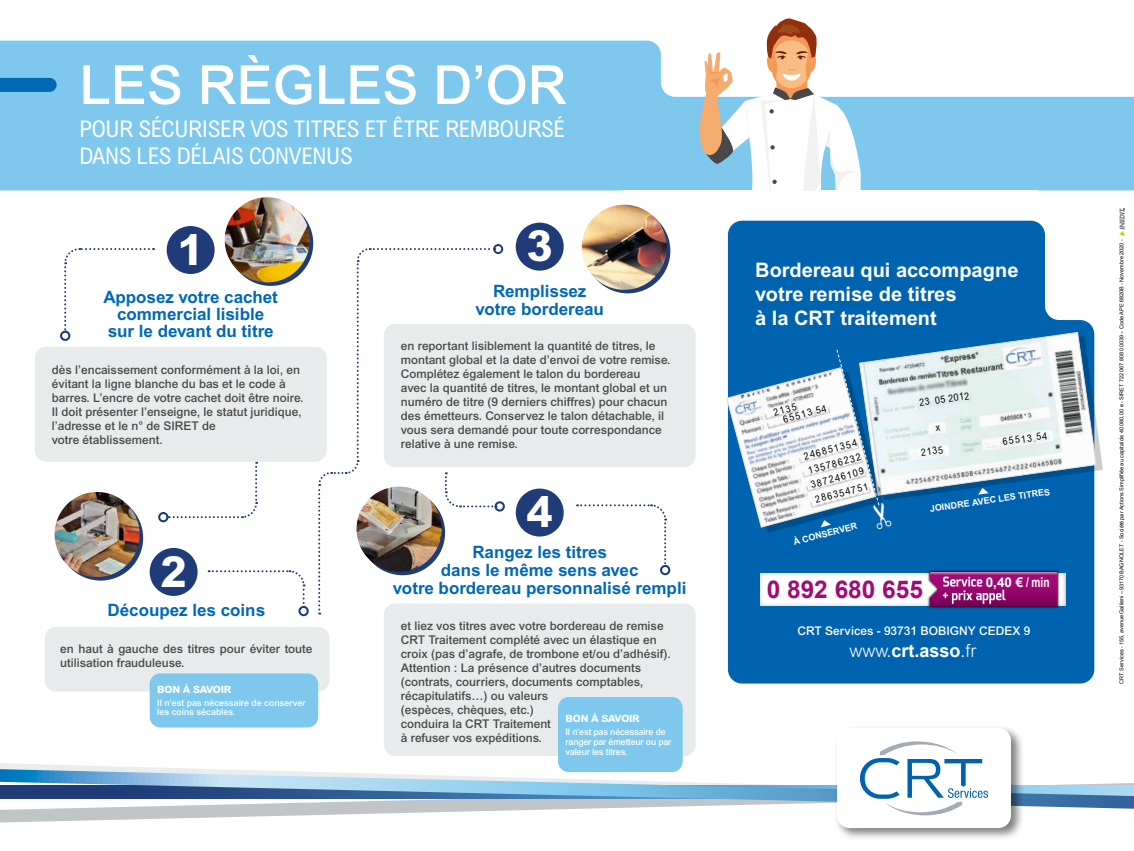
<style>
.page{position:relative;width:1134px;height:851px;background:#fff}
.page>*{position:absolute;margin:0;border:0;box-sizing:border-box;transform-origin:0 0}
.t1{font:500 54px "Arial";color:#fff}
.t2{font:800 42.8px "Arial";color:#fff}
.t3{font:700 24.4px "Arial";color:#a20a76}
.t4{font:condensed 23px/27px "Arial";letter-spacing:-.015em;color:#fff}
.t5{font:700 20px/24px "Arial";color:#fff}
.t6{font:700 18px "Arial";color:#fff}
.t7{font:700 17px/18px "Arial";color:#0068b4;text-align:center}
.t8{font:700 13.4px "Arial";color:#fff}
.t9{font:500 12px/14px "Arial";color:#484847}
.t10{font:500 12px "Arial";color:#fff}
.t11{font:condensed 10px/14.7px "Arial";color:#000;text-align:justify}
.t12{font:800 10px "Arial";letter-spacing:-.02em;color:#fff}
.t13{font:500 9px/10px "Arial";letter-spacing:-.02em;color:#fff}
.t14{font:500 9px/9.8px "Arial";color:#fff}
.t15{font:700 9px "Arial";color:#fff}
.t16{font:5.5px "Arial";letter-spacing:.005em;color:#000}
.s1{font-weight:300}
</style>
<div class="page">
<svg style="left:0;top:41px;width:1134px;height:149px;background:#8cceee"></svg>
<div style="left:45px;top:626px;width:285px;height:65px;background:#e8ebec;border-radius:11px"></div>
<div style="left:0;top:78px;width:50px;height:14px;background:#0068b4"></div>
<div style="left:167px;top:226px;width:48px;height:48px;background:#1f3c78;border-radius:50%"></div>
<div style="left:516px;top:488px;width:48px;height:48px;background:#1f3c78;border-radius:50%"></div>
<div style="left:150px;top:548px;width:48px;height:48px;background:#1f3c78;border-radius:50%"></div>
<div style="left:35px;top:346px;width:292px;height:115px;background:#e8ebec;border-radius:11px"></div>
<div style="left:150px;top:673px;width:168px;height:54px;background:#7dc8ec;border-radius:11px"></div>
<div style="left:384px;top:324px;width:312px;height:143px;background:#e8ebec;border-radius:11px"></div>
<div style="left:384px;top:603px;width:312px;height:152px;background:#e8ebec;border-radius:11px"></div>
<div style="left:58px;top:495px;width:85px;height:85px;background:#1f3c78;border-radius:50%"></div>
<img style="left:55px;top:492px;width:85px;height:85px;border-radius:43px">
<svg style="left:228px;top:201px;width:85px;height:85px"></svg>
<img style="left:225px;top:197px;width:85px;height:85px;border-radius:43px">
<div style="left:558px;top:697px;width:125px;height:74px;background:#7dc8ec;border-radius:11px"></div>
<div style="left:585px;top:208px;width:85px;height:85px;background:#1f3c78;border-radius:50%"></div>
<img style="left:582px;top:205px;width:85px;height:85px;border-radius:43px">
<div style="left:728px;top:221px;width:366px;height:462px;background:#0063af"></div>
<div style="left:516px;top:222px;width:48px;height:48px;background:#1f3c78;border-radius:50%"></div>
<div style="left:760px;top:572px;width:305px;height:33px;background:#fff"></div>
<img style="left:927px;top:568px;width:133px;height:41px">
<svg style="left:930px;top:572px;width:127px;height:34px;background:#a1277e"></svg>
<svg style="left:1119px;top:208px;width:5px;height:28px"></svg>
<svg style="left:64px;top:248px;width:90px;height:84px"></svg>
<div style="left:60px;top:330px;width:10px;height:11px;border:2px solid #1f3c78;border-radius:50%"></div>
<svg style="left:209px;top:570px;width:97px;height:34px"></svg>
<div style="left:298px;top:605px;width:11px;height:11px;border:2px solid #1f3c78;border-radius:50%"></div>
<svg style="left:577px;top:504px;width:90px;height:62px"></svg>
<div style="left:660px;top:565px;width:10px;height:10px;border:2px solid #1f3c78;border-radius:50%"></div>
<svg style="left:167px;top:461px;width:91px;height:58px"></svg>
<div style="left:158px;top:512px;width:10px;height:10px;border:2px solid #1f3c78;border-radius:50%"></div>
<div style="left:495px;top:501px;width:10px;height:10px;border:2px solid #1f3c78;border-radius:50%"></div>
<svg style="left:317px;top:248px;width:180px;height:366px"></svg>
<div style="left:493px;top:244px;width:10px;height:10px;border:2px solid #1f3c78;border-radius:50%"></div>
<svg style="left:0;top:762px;width:683px;height:7px"></svg>
<svg style="left:0;top:808px;width:1134px;height:14px"></svg>
<svg style="left:0;top:769px;width:1134px;height:39px"></svg>
<div style="left:834px;top:725px;width:190px;height:116px;background:#000;opacity:.5"></div>
<div style="left:837px;top:727px;width:174px;height:100px;background:#fff;border-radius:13px"></div>
<svg style="left:860px;top:741px;width:128px;height:74px"></svg>
<div style="left:866px;top:337px;width:237px;height:163px;background:#000;opacity:.2"></div>
<svg style="left:859px;top:332px;width:238px;height:163px"></svg>
<svg style="left:978px;top:488px;width:11px;height:6px"></svg>
<svg style="left:700px;top:18px;width:161px;height:172px"></svg>
<svg style="left:935px;top:425px;width:5px;height:6px"></svg>
<svg style="left:726px;top:348px;width:166px;height:181px"></svg>
<h1 class="t1" style="left:79px;top:53px;width:489px">LES RÈGLES D’OR</h1>
<h3 class="t4" style="left:79px;top:115px;width:487px">POUR SÉCURISER VOS TITRES ET ÊTRE REMBOURSÉ<br>DANS LES DÉLAIS CONVENUS</h3>
<h2 class="t2" style="left:177px;top:224px;width:28px">1</h2>
<h3 class="t7" style="left:103px;top:288px;width:176px;line-height:17px">Apposez votre cachet commercial lisible sur le devant du titre</h3>
<p class="t9" style="left:52px;top:362px;width:253px">dès l’encaissement conformément à la loi, en évitant la ligne blanche du bas et le code à barres. L’encre de votre cachet doit être noire.<br>Il doit présenter l’enseigne, le statut juridique, l’adresse et le n° de SIRET de<br>votre établissement.</p>
<h2 class="t2" style="left:160px;top:545px;width:28px">2</h2>
<h3 class="t7" style="left:107px;top:601px;width:159px">Découpez les coins</h3>
<p class="t9" style="left:60px;top:642px;width:254px">en haut à gauche des titres pour éviter toute utilisation frauduleuse.</p>
<p class="t12" style="left:157px;top:683px;width:76px">BON À SAVOIR</p>
<p class="t14" style="left:157px;top:697px;width:150px">Il n’est pas nécessaire de conserver les coins sécables.</p>
<h2 class="t2" style="left:527px;top:220px;width:28px">3</h2>
<h3 class="t7" style="left:475px;top:281px;width:130px">Remplissez votre bordereau</h3>
<p class="t9" style="left:401px;top:339px;width:271px">en reportant lisiblement la quantité de titres, le montant global et la date d’envoi de votre remise.<br>Complétez également le talon du bordereau<br>avec la quantité de titres, le montant global et un numéro de titre (9 derniers chiffres) pour chacun des émetteurs. Conservez le talon détachable, il vous sera demandé pour toute correspondance relative à une remise.</p>
<h2 class="t2" style="left:527px;top:486px;width:28px">4</h2>
<h3 class="t7" style="left:393px;top:542px;width:295px">Rangez les titres<br>dans le même sens avec<br>votre bordereau personnalisé rempli</h3>
<p class="t9" style="left:401px;top:618px;width:272px">et liez vos titres avec votre bordereau de remise CRT Traitement complété avec un élastique en croix (pas d’agrafe, de trombone et/ou d’adhésif).<br>Attention : La présence d’autres documents (contrats, courriers, documents comptables, récapitulatifs…) ou valeurs<br>(espèces, chèques, etc.)<br>conduira la CRT Traitement<br>à refuser vos expéditions.</p>
<p class="t12" style="left:566px;top:712px;width:76px">BON À SAVOIR</p>
<p class="t13" style="left:566px;top:726px;width:107px">Il n’est pas nécessaire de ranger par émetteur ou par valeur les titres.</p>
<h3 class="t5" style="left:755px;top:257px;width:265px">Bordereau qui accompagne votre remise de titres<br>à la CRT traitement</h3>
<p class="t11" style="left:772px;top:405px;width:25px;rotate:-15deg">2135</p>
<p class="t11" style="left:781px;top:412px;width:46px;rotate:-15deg">65513 54</p>
<p class="t11" style="left:801px;top:449px;width:57px;rotate:-15deg">246851354<br>135786232<br>387246109</p>
<p class="t11" style="left:813px;top:492px;width:56px;rotate:-14deg">286354751</p>
<p class="t15" style="left:792px;top:537px;width:67px;rotate:-15deg">À CONSERVER</p>
<p class="t11" style="left:918px;top:395px;width:52px;rotate:-8deg">23 05 2012</p>
<p class="t11" style="left:920px;top:445px;width:24px;rotate:-8deg">2135</p>
<p class="t11" style="left:1001px;top:434px;width:46px;rotate:-8deg">65513 54</p>
<p class="t15" style="left:929px;top:503px;width:123px;rotate:-8deg">JOINDRE AVEC LES TITRES</p>
<p class="t8" style="left:986px;top:573px;width:65px">0,40 € / min</p>
<h3 class="t3" style="left:767px;top:573px;width:158px">0 892 680 655</h3>
<p class="t10" style="left:797px;top:623px;width:234px">CRT Services - 93731 BOBIGNY CEDEX 9</p>
<h3 class="t6" style="left:849px;top:638px;width:129px"><span class="s1">www.</span>crt.asso<span class="s1">.fr</span></h3>
<p class="t16" style="left:1118px;top:683px;width:445px;rotate:-90deg">CRT Services - 155, avenue Gallieni – 93170 BAGNOLET - Société par Actions Simplifiée au capital de 40 080,00 e - SIRET 722 067 808 00039 – Code APE 6820B - Novembre 2020 -</p>
</div>
